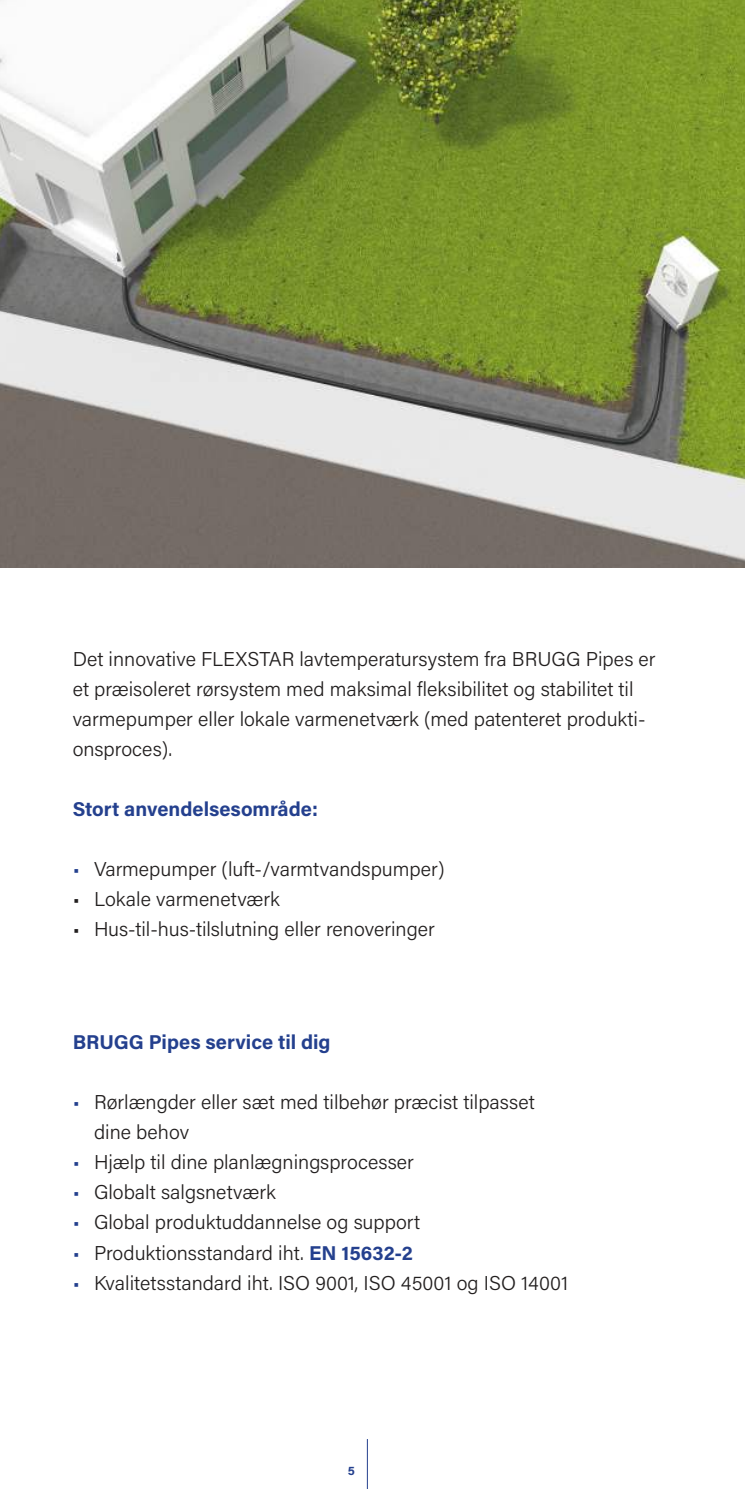
<style>
.page{position:relative;width:745px;height:1489px;background:#fff}
.page>*{position:absolute;margin:0;border:0;box-sizing:border-box;transform-origin:0 0}
.t1{font:300 20px/30px "Acumin Pro";color:#221f1f}
.t2{font:700 20px "Acumin Pro";color:#24408e}
.t3{font:700 12.25px "Acumin Pro";color:#24408e}
.s1{color:#24408e}
.s2{font-weight:700;color:#24408e}
</style>
<div class="page">
<img style="left:0;top:0;width:744px;height:567px">
<hr style="left:366px;top:1438px;width:1px;height:50px;background:#24408e">
<p class="t1" style="left:73px;top:646px;width:584px">Det innovative FLEXSTAR lavtemperatursystem fra BRUGG Pipes er et præisoleret rørsystem med maksimal fleksibilitet og stabilitet til varmepumper eller lokale varmenetværk (med patenteret produkti&shy;onsproces).</p>
<p class="t2" style="left:73px;top:800px;width:247px">Stort anvendelsesområde:</p>
<p class="t1" style="left:73px;top:853px;width:373px"><span class="s1">•</span> Varmepumper (luft-/varmtvandspumper)</p>
<p class="t1" style="left:73px;top:886px;width:208px">• Lokale varmenetværk</p>
<p class="t1" style="left:73px;top:916px;width:363px">• Hus-til-hus-tilslutning eller renoveringer</p>
<p class="t2" style="left:73px;top:1033px;width:259px">BRUGG Pipes service til dig</p>
<p class="t1" style="left:94px;top:1089px;width:442px;text-indent:-21px"><span class="s1">•</span> Rørlængder eller sæt med tilbehør præcist tilpasset dine behov</p>
<p class="t1" style="left:73px;top:1149px;width:342px"><span class="s1">•</span> Hjælp til dine planlægningsprocesser</p>
<p class="t1" style="left:73px;top:1179px;width:204px"><span class="s1">•</span> Globalt salgsnetværk</p>
<p class="t1" style="left:73px;top:1209px;width:349px"><span class="s1">•</span> Global produktuddannelse og support</p>
<p class="t1" style="left:73px;top:1239px;width:341px"><span class="s1">•</span> Produktionsstandard iht. <span class="s2">EN 15632-2</span></p>
<p class="t1" style="left:73px;top:1266px;width:496px"><span class="s1">•</span> Kvalitetsstandard iht. ISO 9001, ISO 45001 og ISO 14001</p>
<p class="t3" style="left:347px;top:1465px;width:9px">5</p>
</div>
